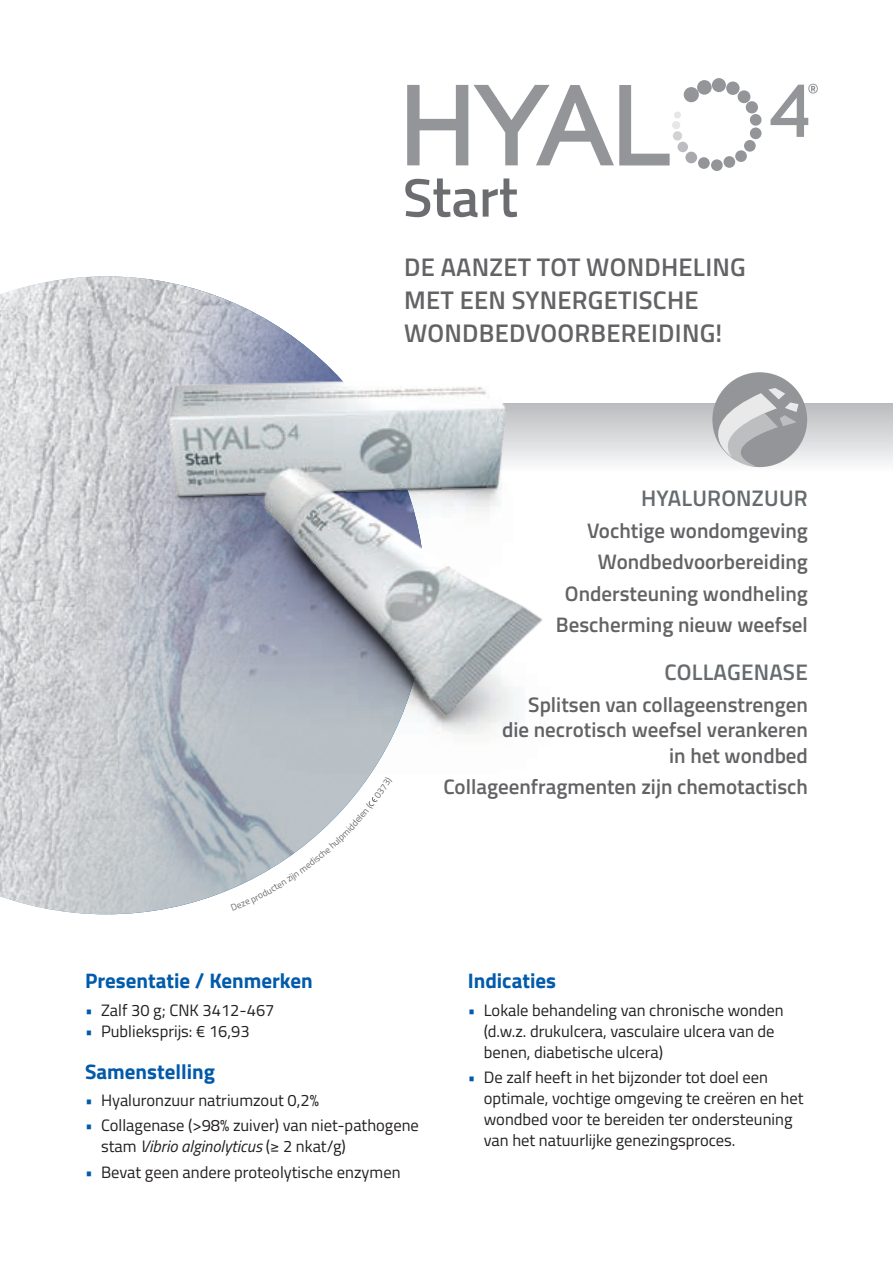
<style>
.page{position:relative;width:893px;height:1263px;background:#fff}
.page>*{position:absolute;margin:0;border:0;box-sizing:border-box;transform-origin:0 0}
.t1{font:600 25.5px/33px "Titillium Web";letter-spacing:.01em;color:#636366}
.t2{font:600 22.5px "Titillium Web";letter-spacing:.01em;color:#666b6e}
.t3{font:600 21px/25.5px "Titillium Web";color:#636366;text-align:right}
.TEKST{font:700 21px "Titillium Web";color:#015aaa}
.TEKST-2{font:16.5px/21px "Titillium Web";color:#231f20}
.s1{color:#015aaa}
.s2{font-style:italic}
</style>
<div class="page">
<svg style="left:574px;top:404px;width:319px;height:64px"></svg>
<div style="left:712px;top:372px;width:95px;height:95px;background:#939598;border-radius:50%"></div>
<svg style="left:718px;top:388px;width:81px;height:78px"></svg>
<svg style="left:405px;top:178px;width:112px;height:39px"></svg>
<svg style="left:407px;top:85px;width:263px;height:80px"></svg>
<div style="left:684px;top:87px;width:15px;height:15px;background:#939598;border-radius:50%"></div>
<div style="left:697px;top:80px;width:15px;height:15px;background:#939598;border-radius:50%"></div>
<div style="left:712px;top:78px;width:14px;height:14px;background:#939598;border-radius:50%"></div>
<div style="left:726px;top:81px;width:14px;height:14px;background:#939598;border-radius:50%"></div>
<div style="left:738px;top:90px;width:12px;height:13px;background:#939598;border-radius:50%"></div>
<div style="left:746px;top:101px;width:12px;height:12px;background:#939598;border-radius:50%"></div>
<div style="left:750px;top:114px;width:11px;height:12px;background:#939598;border-radius:50%"></div>
<div style="left:750px;top:127px;width:11px;height:12px;background:#939598;border-radius:50%"></div>
<div style="left:744px;top:140px;width:12px;height:12px;background:#939598;border-radius:50%"></div>
<div style="left:735px;top:150px;width:12px;height:12px;background:#939598;border-radius:50%"></div>
<div style="left:723px;top:156px;width:12px;height:12px;background:#939598;border-radius:50%"></div>
<div style="left:711px;top:159px;width:12px;height:12px;background:#939598;border-radius:50%"></div>
<div style="left:698px;top:157px;width:12px;height:12px;background:#939598;border-radius:50%"></div>
<div style="left:685px;top:152px;width:12px;height:11px;background:#a8a9ad;border-radius:50%"></div>
<div style="left:677px;top:142px;width:11px;height:10px;background:#bcbdc0;border-radius:50%"></div>
<div style="left:673px;top:131px;width:9px;height:10px;background:#d1d2d4;border-radius:50%"></div>
<div style="left:672px;top:121px;width:8px;height:8px;background:#e6e7e9;border-radius:50%"></div>
<div style="left:674px;top:111px;width:7px;height:7px;background:#e6e7e9;border-radius:50%"></div>
<svg style="left:770px;top:84px;width:48px;height:53px"></svg>
<img style="left:0;top:276px;width:371px;height:638px">
<img style="left:118px;top:758px;width:263px;height:15px">
<img style="left:118px;top:352px;width:456px;height:406px">
<svg style="left:231px;top:776px;width:147px;height:135px"></svg>
<p class="t1" style="left:404px;top:249px;width:343px">DE AANZET TOT WONDHELING<br>MET EEN SYNERGETISCHE<br>WONDBEDVOORBEREIDING!</p>
<p class="t2" style="left:641px;top:481px;width:168px">HYALURONZUUR</p>
<p class="t3" style="left:587px;top:516px;width:222px">Vochtige wondomgeving</p>
<p class="t3" style="left:598px;top:548px;width:211px">Wondbedvoorbereiding</p>
<p class="t3" style="left:565px;top:579px;width:244px">Ondersteuning wondheling</p>
<p class="t3" style="left:556px;top:611px;width:254px">Bescherming nieuw weefsel</p>
<p class="t2" style="left:664px;top:655px;width:145px">COLLAGENASE</p>
<p class="t3" style="left:502px;top:690px;width:307px">Splitsen van collageenstrengen die necrotisch weefsel verankeren in het wondbed</p>
<p class="t3" style="left:443px;top:773px;width:366px">Collageenfragmenten zijn chemotactisch</p>
<p class="TEKST" style="left:85px;top:965px;width:229px">Presentatie / Kenmerken</p>
<p class="TEKST-2" style="left:85px;top:999px;width:191px"><span class="s1">•</span> Zalf 30 g; CNK 3412-467</p>
<p class="TEKST-2" style="left:85px;top:1020px;width:166px"><span class="s1">•</span> Publieksprijs: € 16,93</p>
<p class="TEKST" style="left:85px;top:1055px;width:131px">Samenstelling</p>
<p class="TEKST-2" style="left:85px;top:1089px;width:235px"><span class="s1">•</span> Hyaluronzuur natriumzout 0,2%</p>
<p class="TEKST-2" style="left:101px;top:1114px;width:319px;text-indent:-16px"><span class="s1">•</span> Collagenase (&gt;98% zuiver) van niet-pathogene stam <span class="s2">Vibrio alginolyticus</span> (≥ 2 nkat/g)</p>
<p class="TEKST-2" style="left:85px;top:1160px;width:317px"><span class="s1">•</span> Bevat geen andere proteolytische enzymen</p>
<p class="TEKST" style="left:468px;top:965px;width:90px">Indicaties</p>
<p class="TEKST-2" style="left:484px;top:999px;width:301px;text-indent:-16px"><span class="s1">•</span> Lokale behandeling van chronische wonden (d.w.z. drukulcera, vasculaire ulcera van de benen, diabetische ulcera)</p>
<p class="TEKST-2" style="left:484px;top:1066px;width:321px;text-indent:-16px"><span class="s1">•</span> De zalf heeft in het bijzonder tot doel een optimale, vochtige omgeving te creëren en het wondbed voor te bereiden ter ondersteuning van het natuurlijke genezingsproces.</p>
</div>
